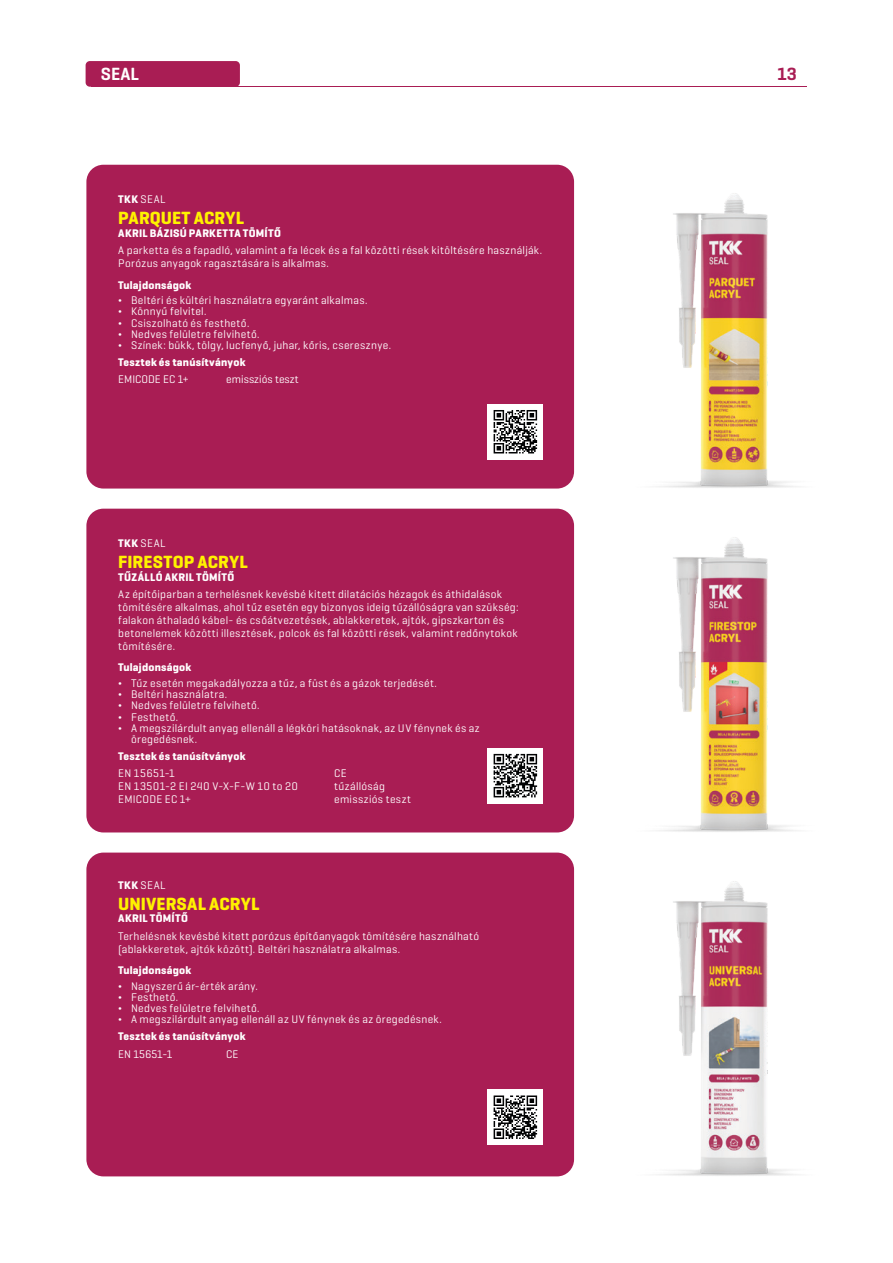
<style>
.page{position:relative;width:893px;height:1263px;background:#fff}
.page>*{position:absolute;margin:0;border:0;box-sizing:border-box;transform-origin:0 0}
.t1{font:700 18px "Geogrotesque Cyr";letter-spacing:.005em;color:#fff200}
.t2{font:600 18px "Geogrotesque Cyr";color:#fff}
.t3{font:600 18px "Geogrotesque Cyr";color:#a91d54}
.t4{font:11.25px/12.9px "Geogrotesque Cyr";letter-spacing:.03em;color:#fff}
.t5{font:700 11.25px "Geogrotesque Cyr";letter-spacing:.02em;color:#fff}
.t6{font:11.25px "Geogrotesque Cyr";color:#fff}
.s1{font-weight:700}
</style>
<div class="page">
<div style="left:86px;top:61px;width:154px;height:26px;background:#a91d54;border-radius:4px"></div>
<hr style="left:92px;top:86px;width:715px;height:1px;background:#a91d54">
<div style="left:86px;top:165px;width:488px;height:323px;background:#a91d54;border-radius:17px"></div>
<div style="left:86px;top:509px;width:488px;height:323px;background:#a91d54;border-radius:17px"></div>
<div style="left:86px;top:852px;width:488px;height:324px;background:#a91d54;border-radius:17px"></div>
<div style="left:488px;top:1089px;width:55px;height:56px;background:#fff"></div>
<svg style="left:493px;top:1095px;width:45px;height:44px"></svg>
<div style="left:488px;top:748px;width:55px;height:55px;background:#fff"></div>
<svg style="left:493px;top:753px;width:45px;height:45px"></svg>
<div style="left:488px;top:404px;width:55px;height:55px;background:#fff"></div>
<svg style="left:493px;top:410px;width:45px;height:44px"></svg>
<img style="left:658px;top:193px;width:139px;height:983px">
<p class="t2" style="left:101px;top:63px;width:39px">SEAL</p>
<p class="t4" style="left:118px;top:193px;width:49px"><span class="s1">TKK</span> SEAL</p>
<h4 class="t1" style="left:118px;top:207px;width:127px">PARQUET ACRYL</h4>
<h5 class="t5" style="left:118px;top:226px;width:164px">AKRIL BÁZISÚ PARKETTA TÖMÍTŐ</h5>
<p class="t4" style="left:118px;top:243px;width:425px">A parketta és a fapadló, valamint a fa lécek és a fal közötti rések kitöltésére használják.<br>Porózus anyagok ragasztására is alkalmas.</p>
<h6 class="t5" style="left:118px;top:278px;width:75px">Tulajdonságok</h6>
<p class="t4" style="left:118px;top:293px;width:251px">¬ Beltéri és kültéri használatra egyaránt alkalmas.</p>
<p class="t4" style="left:118px;top:305px;width:90px">¬ Könnyű felvitel.</p>
<p class="t4" style="left:118px;top:316px;width:133px">¬ Csiszolható és festhető.</p>
<p class="t4" style="left:118px;top:327px;width:143px">¬ Nedves felületre felvihető.</p>
<p class="t4" style="left:118px;top:338px;width:274px">¬ Színek: bükk, tölgy, lucfenyő, juhar, kőris, cseresznye.</p>
<h6 class="t5" style="left:118px;top:355px;width:129px">Tesztek és tanúsítványok</h6>
<p class="t6" style="left:118px;top:373px;width:72px">EMICODE EC 1+</p>
<p class="t6" style="left:226px;top:373px;width:74px">emissziós teszt</p>
<p class="t4" style="left:118px;top:537px;width:49px"><span class="s1">TKK</span> SEAL</p>
<h4 class="t1" style="left:118px;top:551px;width:131px">FIRESTOP ACRYL</h4>
<h5 class="t5" style="left:118px;top:570px;width:118px">TŰZÁLLÓ AKRIL TÖMÍTŐ</h5>
<p class="t4" style="left:118px;top:587px;width:402px">Az építőiparban a terhelésnek kevésbé kitett dilatációs hézagok és áthidalások tömítésére alkalmas, ahol tűz esetén egy bizonyos ideig tűzállóságra van szükség: falakon áthaladó kábel- és csőátvezetések, ablakkeretek, ajtók, gipszkarton és betonelemek közötti illesztések, polcok és fal közötti rések, valamint redőnytokok tömítésére.</p>
<h6 class="t5" style="left:118px;top:660px;width:75px">Tulajdonságok</h6>
<p class="t4" style="left:118px;top:676px;width:320px">¬ Tűz esetén megakadályozza a tűz, a füst és a gázok terjedését.</p>
<p class="t4" style="left:118px;top:687px;width:110px">¬ Beltéri használatra.</p>
<p class="t4" style="left:118px;top:699px;width:143px">¬ Nedves felületre felvihető.</p>
<p class="t4" style="left:118px;top:710px;width:62px">¬ Festhető.</p>
<p class="t4" style="left:131px;top:722px;width:350px;line-height:11.2px;text-indent:-13px">¬ A megszilárdult anyag ellenáll a légköri hatásoknak, az UV fénynek és az öregedésnek.</p>
<h6 class="t5" style="left:118px;top:749px;width:129px">Tesztek és tanúsítványok</h6>
<p class="t4" style="left:118px;top:767px;width:58px">EN 15651-1</p>
<p class="t4" style="left:334px;top:767px;width:14px">CE</p>
<p class="t4" style="left:118px;top:780px;width:181px">EN 13501-2 EI 240 V-X-F-W 10 to 20</p>
<p class="t4" style="left:334px;top:780px;width:52px">tűzállóság</p>
<p class="t4" style="left:118px;top:793px;width:74px">EMICODE EC 1+</p>
<p class="t4" style="left:334px;top:793px;width:78px">emissziós teszt</p>
<p class="t4" style="left:118px;top:878px;width:49px"><span class="s1">TKK</span> SEAL</p>
<h4 class="t1" style="left:118px;top:892px;width:143px">UNIVERSAL ACRYL</h4>
<h5 class="t5" style="left:118px;top:911px;width:71px">AKRIL TÖMÍTŐ</h5>
<p class="t4" style="left:118px;top:929px;width:362px">Terhelésnek kevésbé kitett porózus építőanyagok tömítésére használható (ablakkeretek, ajtók között). Beltéri használatra alkalmas.</p>
<h6 class="t5" style="left:118px;top:963px;width:75px">Tulajdonságok</h6>
<p class="t4" style="left:118px;top:979px;width:141px">¬ Nagyszerű ár-érték arány.</p>
<p class="t4" style="left:118px;top:990px;width:62px">¬ Festhető.</p>
<p class="t4" style="left:118px;top:1001px;width:143px">¬ Nedves felületre felvihető.</p>
<p class="t4" style="left:118px;top:1013px;width:325px">¬ A megszilárdult anyag ellenáll az UV fénynek és az öregedésnek.</p>
<h6 class="t5" style="left:118px;top:1030px;width:129px">Tesztek és tanúsítványok</h6>
<p class="t4" style="left:118px;top:1047px;width:56px">EN 15651-1</p>
<p class="t4" style="left:226px;top:1047px;width:14px">CE</p>
<p class="t3" style="left:777px;top:63px;width:21px">13</p>
</div>
